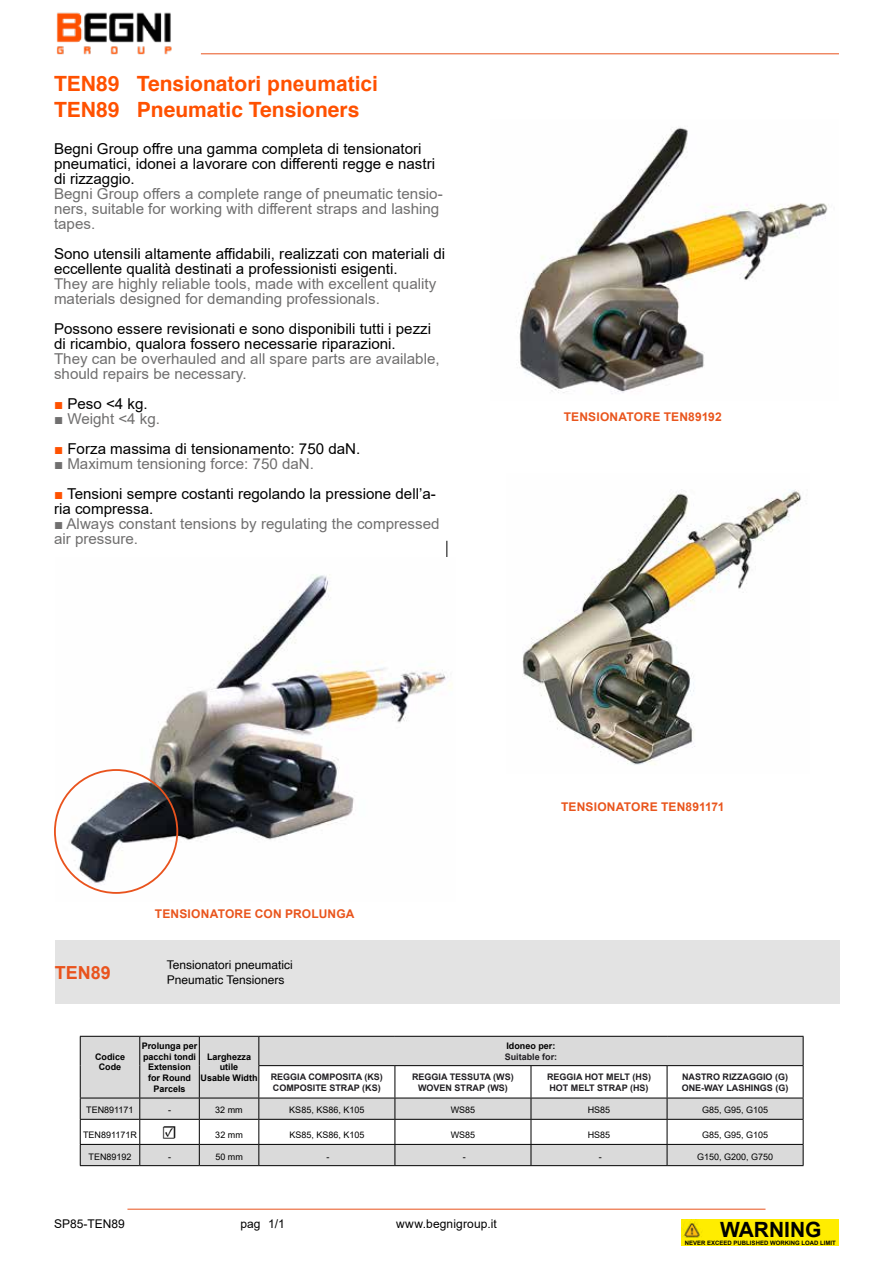
<style>
.page{position:relative;width:893px;height:1263px;background:#fff}
.page>*{position:absolute;margin:0;border:0;box-sizing:border-box;transform-origin:0 0}
.t1{font:700 21px/25.2px "Helvetica";color:#ff5100}
.t2{font:700 21px "Arial";color:#000}
.t3{font:700 18px "Arial";color:#e9531d}
.t4{font:15px/15px "Arial";color:#000}
.t5{font:15px/15px "Arial";color:#706f6f}
.t6{font:700 12px "Arial";letter-spacing:.015em;color:#e9551d}
.t7{font:12px "Helvetica";color:#000}
.t8{font:12px "Arial";letter-spacing:.01em;color:#000}
.t9{font:700 9px/10.8px "Arial";color:#211f23}
.t10{font:9px "Arial";color:#000}
.t11{font:700 9px/10.8px "Arial";color:#000;text-align:center}
.t12{font:700 6px "Arial";color:#000}
.s1{font-family:"Arial"}
.s2{color:#ff5100}
.s3{font-family:"Minion Pro";font-size:18px}
</style>
<div class="page">
<img style="left:56px;top:12px;width:116px;height:42px">
<div style="left:682px;top:1219px;width:157px;height:27px;background:#ffed00"></div>
<img style="left:682px;top:1219px;width:20px;height:19px">
<hr style="left:127px;top:1209px;width:638px;height:1px;background:#e9531d">
<hr style="left:201px;top:54px;width:638px;height:1px;background:#e9531d">
<hr style="left:446px;top:541px;width:1px;height:158px;background:#000">
<div style="left:55px;top:940px;width:785px;height:64px;background:#e3e3e3"></div>
<img style="left:516px;top:127px;width:313px;height:267px">
<img style="left:56px;top:557px;width:396px;height:337px">
<div style="left:54px;top:769px;width:124px;height:125px;border:2px solid #e9531d;border-radius:50%"></div>
<svg style="left:81px;top:1037px;width:722px;height:128px;fill:#dadada"></svg>
<hr style="left:80px;top:1036px;width:60px;height:1px;background:#000">
<svg style="left:80px;top:1037px;width:1px;height:29px"></svg>
<hr style="left:140px;top:1036px;width:59px;height:1px;background:#000">
<svg style="left:139px;top:1037px;width:1px;height:29px"></svg>
<hr style="left:199px;top:1036px;width:60px;height:1px;background:#000">
<svg style="left:199px;top:1037px;width:1px;height:29px"></svg>
<hr style="left:259px;top:1036px;width:136px;height:1px;background:#000">
<svg style="left:258px;top:1037px;width:1px;height:28px"></svg>
<hr style="left:395px;top:1036px;width:136px;height:1px;background:#000">
<hr style="left:531px;top:1036px;width:136px;height:1px;background:#000">
<hr style="left:667px;top:1036px;width:136px;height:1px;background:#000">
<svg style="left:803px;top:1037px;width:1px;height:28px"></svg>
<hr style="left:80px;top:1066px;width:1px;height:32px;background:#000">
<hr style="left:139px;top:1066px;width:1px;height:32px;background:#000">
<hr style="left:199px;top:1066px;width:1px;height:32px;background:#000">
<hr style="left:80px;top:1098px;width:60px;height:1px;background:#000">
<hr style="left:140px;top:1098px;width:59px;height:1px;background:#000">
<hr style="left:199px;top:1098px;width:60px;height:1px;background:#000">
<hr style="left:80px;top:1119px;width:60px;height:1px;background:#000">
<hr style="left:140px;top:1119px;width:59px;height:1px;background:#000">
<hr style="left:199px;top:1119px;width:60px;height:1px;background:#000">
<hr style="left:259px;top:1119px;width:136px;height:1px;background:#000">
<hr style="left:395px;top:1119px;width:136px;height:1px;background:#000">
<hr style="left:531px;top:1119px;width:136px;height:1px;background:#000">
<hr style="left:667px;top:1119px;width:136px;height:1px;background:#000">
<hr style="left:80px;top:1144px;width:60px;height:1px;background:#000">
<svg style="left:80px;top:1098px;width:1px;height:67px"></svg>
<hr style="left:140px;top:1144px;width:59px;height:1px;background:#000">
<svg style="left:139px;top:1098px;width:1px;height:67px"></svg>
<hr style="left:199px;top:1144px;width:60px;height:1px;background:#000">
<svg style="left:199px;top:1098px;width:1px;height:67px"></svg>
<hr style="left:259px;top:1144px;width:136px;height:1px;background:#000">
<svg style="left:258px;top:1098px;width:1px;height:67px"></svg>
<hr style="left:395px;top:1144px;width:136px;height:1px;background:#000">
<svg style="left:395px;top:1099px;width:1px;height:66px"></svg>
<hr style="left:531px;top:1144px;width:136px;height:1px;background:#000">
<svg style="left:531px;top:1099px;width:1px;height:66px"></svg>
<hr style="left:667px;top:1144px;width:136px;height:1px;background:#000">
<svg style="left:667px;top:1099px;width:1px;height:66px"></svg>
<svg style="left:803px;top:1098px;width:1px;height:67px"></svg>
<hr style="left:80px;top:1165px;width:60px;height:1px;background:#000">
<hr style="left:140px;top:1165px;width:59px;height:1px;background:#000">
<hr style="left:199px;top:1165px;width:60px;height:1px;background:#000">
<hr style="left:259px;top:1165px;width:136px;height:1px;background:#000">
<hr style="left:395px;top:1165px;width:136px;height:1px;background:#000">
<hr style="left:531px;top:1165px;width:136px;height:1px;background:#000">
<hr style="left:667px;top:1165px;width:136px;height:1px;background:#000">
<hr style="left:258px;top:1065px;width:137px;height:1px;background:#000">
<hr style="left:258px;top:1066px;width:1px;height:32px;background:#000">
<hr style="left:395px;top:1065px;width:136px;height:1px;background:#000">
<hr style="left:395px;top:1066px;width:1px;height:32px;background:#000">
<hr style="left:531px;top:1065px;width:136px;height:1px;background:#000">
<hr style="left:531px;top:1066px;width:1px;height:32px;background:#000">
<hr style="left:667px;top:1065px;width:136px;height:1px;background:#000">
<hr style="left:667px;top:1066px;width:1px;height:32px;background:#000">
<hr style="left:803px;top:1066px;width:1px;height:32px;background:#000">
<hr style="left:259px;top:1098px;width:136px;height:1px;background:#000">
<hr style="left:395px;top:1098px;width:136px;height:1px;background:#000">
<hr style="left:531px;top:1098px;width:136px;height:1px;background:#000">
<hr style="left:667px;top:1098px;width:136px;height:1px;background:#000">
<img style="left:522px;top:489px;width:280px;height:276px">
<h1 class="t1" style="left:54px;top:72px;width:326px">TEN89 Tensionatori <span class="s1">pneumatici<br></span>TEN89 Pneumatic Tensioners</h1>
<p class="t4" style="left:54px;top:142px;width:383px">Begni Group offre una gamma completa di tensionatori pneumatici, idonei a lavorare con differenti regge e nastri di rizzaggio.</p>
<p class="t5" style="left:54px;top:187px;width:390px">Begni Group offers a complete range of pneumatic tensio&shy;ners, suitable for working with different straps and lashing tapes.</p>
<p class="t4" style="left:54px;top:247px;width:393px">Sono utensili altamente affidabili, realizzati con materiali di eccellente qualità destinati a professionisti esigenti.</p>
<p class="t5" style="left:54px;top:277px;width:384px">They are highly reliable tools, made with excellent quality materials designed for demanding professionals.</p>
<p class="t4" style="left:54px;top:322px;width:379px">Possono essere revisionati e sono disponibili tutti i pezzi di ricambio, qualora fossero necessarie riparazioni.</p>
<p class="t5" style="left:54px;top:352px;width:387px">They can be overhauled and all spare parts are available, should repairs be necessary.</p>
<p class="t4" style="left:54px;top:397px;width:95px"><span class="s2">■</span> Peso &lt;4 kg.</p>
<p class="t5" style="left:54px;top:412px;width:108px">■ Weight &lt;4 kg.</p>
<p class="t4" style="left:54px;top:442px;width:308px"><span class="s2">■</span> Forza massima di tensionamento: 750 daN.</p>
<p class="t5" style="left:54px;top:457px;width:262px">■ Maximum tensioning force: 750 daN.</p>
<p class="t4" style="left:54px;top:487px;width:383px"><span class="s2">■</span> Tensioni sempre costanti regolando la pressione dell’a&shy;ria compressa.</p>
<p class="t5" style="left:54px;top:517px;width:387px">■ Always constant tensions by regulating the compressed air pressure.</p>
<p class="t3" style="left:55px;top:959px;width:58px">TEN89</p>
<p class="t6" style="left:155px;top:905px;width:201px">TENSIONATORE CON PROLUNGA</p>
<p class="t7" style="left:167px;top:956px;width:128px">Tensionatori pneumatici</p>
<p class="t7" style="left:167px;top:970px;width:119px">Pneumatic Tensioners</p>
<p class="t6" style="left:564px;top:409px;width:160px">TENSIONATORE TEN89192</p>
<p class="t6" style="left:561px;top:798px;width:165px">TENSIONATORE TEN891171</p>
<p class="t11" style="left:95px;top:1051px;width:32px">Codice<br>Code</p>
<p class="t11" style="left:142px;top:1040px;width:57px">Prolunga per pacchi tondi<br>Extension for Round<br>Parcels</p>
<p class="t11" style="left:201px;top:1051px;width:58px">Larghezza utile<br>Usable Width</p>
<p class="t11" style="left:506px;top:1040px;width:51px">Idoneo per:</p>
<p class="t9" style="left:505px;top:1051px;width:54px">Suitable for:</p>
<p class="t9" style="left:271px;top:1071px;width:114px">REGGIA COMPOSITA (KS)<br>COMPOSITE STRAP (KS)</p>
<p class="t9" style="left:412px;top:1071px;width:103px;text-align:center">REGGIA TESSUTA (WS)<br>WOVEN STRAP (WS)</p>
<p class="t9" style="left:547px;top:1071px;width:105px">REGGIA HOT MELT (HS)<br>HOT MELT STRAP (HS)</p>
<p class="t9" style="left:682px;top:1071px;width:108px">NASTRO RIZZAGGIO (G)<br>ONE-WAY LASHINGS (G)</p>
<p class="t10" style="left:86px;top:1104px;width:49px">TEN891171</p>
<p class="t10" style="left:168px;top:1104px;width:4px">-</p>
<p class="t10" style="left:215px;top:1104px;width:29px">32 mm</p>
<p class="t10" style="left:289px;top:1104px;width:77px">KS85, KS86, K105</p>
<p class="t10" style="left:451px;top:1104px;width:26px">WS85</p>
<p class="t10" style="left:588px;top:1104px;width:24px">HS85</p>
<p class="t10" style="left:702px;top:1104px;width:68px">G85, G95, G105</p>
<p class="t10" style="left:83px;top:1129px;width:55px">TEN891171R</p>
<p class="t10" style="left:162px;top:1129px;width:82px"><span class="s3">☑</span> 32 mm</p>
<p class="t10" style="left:289px;top:1129px;width:77px">KS85, KS86, K105</p>
<p class="t10" style="left:451px;top:1129px;width:26px">WS85</p>
<p class="t10" style="left:588px;top:1129px;width:24px">HS85</p>
<p class="t10" style="left:702px;top:1129px;width:68px">G85, G95, G105</p>
<p class="t10" style="left:89px;top:1150px;width:45px">TEN89192</p>
<p class="t10" style="left:168px;top:1150px;width:4px">-</p>
<p class="t10" style="left:215px;top:1150px;width:29px">50 mm</p>
<p class="t10" style="left:327px;top:1150px;width:4px">-</p>
<p class="t10" style="left:463px;top:1150px;width:4px">-</p>
<p class="t10" style="left:599px;top:1150px;width:4px">-</p>
<p class="t10" style="left:697px;top:1150px;width:78px">G150, G200, G750</p>
<p class="t8" style="left:54px;top:1216px;width:72px">SP85-TEN89</p>
<p class="t8" style="left:268px;top:1216px;width:18px">1/1</p>
<p class="t8" style="left:241px;top:1216px;width:42px">pag /2</p>
<p class="t8" style="left:396px;top:1216px;width:102px">www.begnigroup.it</p>
<h1 class="t2" style="left:720px;top:1215px;width:103px">WARNING</h1>
<p class="t12" style="left:685px;top:1238px;width:152px">NEVER EXCEED PUBLISHED WORKING LOAD LIMIT</p>
</div>
